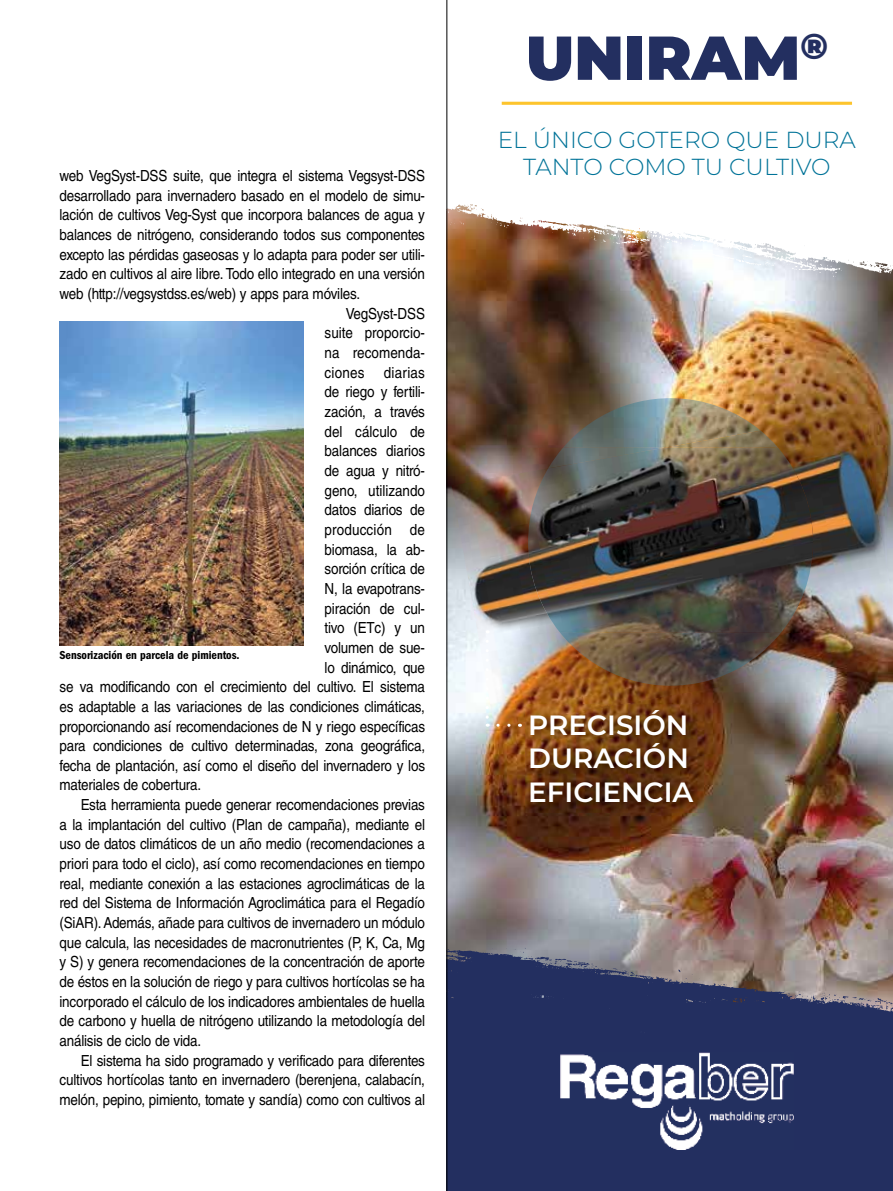
<style>
.page{position:relative;width:893px;height:1191px;background:#fff}
.page>*{position:absolute;margin:0;border:0;box-sizing:border-box;transform-origin:0 0}
.t1{font:900 61.8px "Montserrat";color:#232f60}
.t2{font:600 27.75px/33.3px "Montserrat";color:#fff}
.t3{font:300 23.1px/27.8px "Montserrat";color:#007398;text-align:center}
.t4{font:15.3px "Helvetica LT Std";letter-spacing:-.015em;color:#000;scale:.88 1}
.t5{font:15.3px "Helvetica LT Std";letter-spacing:.005em;color:#000;scale:.88 1}
.t6{font:15.3px "Helvetica LT Std";letter-spacing:.015em;color:#000;scale:.88 1}
.t7{font:12px "ITC Franklin Gothic Std Dm Cd";letter-spacing:-.005em;color:#000}
</style>
<div class="page">
<img style="left:60px;top:321px;width:243px;height:324px">
<img style="left:447px;top:289px;width:446px;height:643px">
<svg style="left:447px;top:0;width:446px;height:289px"></svg>
<svg style="left:447px;top:932px;width:446px;height:259px;fill:#232f60"></svg>
<hr style="left:502px;top:102px;width:350px;height:3px;background:#fdc42d">
<img style="left:561px;top:1053px;width:232px;height:96px">
<img style="left:563px;top:398px;width:198px;height:15px">
<img style="left:452px;top:413px;width:441px;height:314px">
<img style="left:560px;top:430px;width:221px;height:255px">
<img style="left:528px;top:447px;width:285px;height:186px">
<img style="left:525px;top:704px;width:179px;height:109px">
<img style="left:525px;top:704px;width:95px;height:17px">
<svg style="left:486px;top:641px;width:3px;height:85px"></svg>
<svg style="left:498px;top:723px;width:22px;height:4px"></svg>
<hr style="left:446px;top:0;width:1px;height:1191px;background:#000">
<p class="t4" style="left:60px;top:167px;width:417px">web VegSyst-DSS suite, que integra el sistema Vegsyst-DSS</p>
<p class="t4" style="left:60px;top:186px;width:417px">desarrollado para invernadero basado en el modelo de simu-</p>
<p class="t4" style="left:60px;top:206px;width:417px">lación de cultivos Veg-Syst que incorpora balances de agua y</p>
<p class="t4" style="left:60px;top:226px;width:417px">balances de nitrógeno, considerando todos sus componentes</p>
<p class="t4" style="left:60px;top:245px;width:417px">excepto las pérdidas gaseosas y lo adapta para poder ser utili-</p>
<p class="t4" style="left:60px;top:265px;width:417px">zado en cultivos al aire libre. Todo ello integrado en una versión</p>
<p class="t4" style="left:60px;top:285px;width:343px">web (http://vegsystdss.es/web) y apps para móviles.</p>
<p class="t4" style="left:346px;top:304px;width:91px">VegSyst-DSS</p>
<p class="t4" style="left:325px;top:324px;width:116px">suite proporcio-</p>
<p class="t5" style="left:325px;top:344px;width:116px">na recomenda-</p>
<p class="t4" style="left:325px;top:363px;width:47px">ciones</p>
<p class="t6" style="left:384px;top:363px;width:48px">diarias</p>
<p class="t4" style="left:325px;top:383px;width:116px">de riego y fertili-</p>
<p class="t4" style="left:325px;top:403px;width:116px">zación, a través</p>
<p class="t5" style="left:325px;top:422px;width:116px">del cálculo de</p>
<p class="t4" style="left:325px;top:442px;width:116px">balances diarios</p>
<p class="t4" style="left:325px;top:462px;width:116px">de agua y nitró-</p>
<p class="t4" style="left:325px;top:481px;width:116px">geno, utilizando</p>
<p class="t4" style="left:325px;top:501px;width:116px">datos diarios de</p>
<p class="t6" style="left:325px;top:521px;width:116px">producción de</p>
<p class="t4" style="left:325px;top:540px;width:116px">biomasa, la ab-</p>
<p class="t4" style="left:325px;top:560px;width:116px">sorción crítica de</p>
<p class="t4" style="left:325px;top:579px;width:116px">N, la evapotrans-</p>
<p class="t4" style="left:325px;top:599px;width:116px">piración de cul-</p>
<p class="t4" style="left:325px;top:619px;width:116px">tivo (ETc) y un</p>
<p class="t4" style="left:325px;top:638px;width:116px">volumen de sue-</p>
<p class="t4" style="left:325px;top:658px;width:116px">lo dinámico, que</p>
<p class="t4" style="left:60px;top:678px;width:417px">se va modificando con el crecimiento del cultivo. El sistema</p>
<p class="t4" style="left:60px;top:697px;width:417px">es adaptable a las variaciones de las condiciones climáticas,</p>
<p class="t4" style="left:60px;top:717px;width:417px">proporcionando así recomendaciones de N y riego específicas</p>
<p class="t4" style="left:60px;top:737px;width:417px">para condiciones de cultivo determinadas, zona geográfica,</p>
<p class="t4" style="left:60px;top:756px;width:417px">fecha de plantación, así como el diseño del invernadero y los</p>
<p class="t4" style="left:60px;top:776px;width:162px">materiales de cobertura.</p>
<p class="t4" style="left:81px;top:796px;width:393px">Esta herramienta puede generar recomendaciones previas</p>
<p class="t4" style="left:60px;top:815px;width:417px">a la implantación del cultivo (Plan de campaña), mediante el</p>
<p class="t4" style="left:60px;top:835px;width:417px">uso de datos climáticos de un año medio (recomendaciones a</p>
<p class="t4" style="left:60px;top:855px;width:417px">priori para todo el ciclo), así como recomendaciones en tiempo</p>
<p class="t4" style="left:60px;top:874px;width:417px">real, mediante conexión a las estaciones agroclimáticas de la</p>
<p class="t4" style="left:60px;top:894px;width:417px">red del Sistema de Información Agroclimática para el Regadío</p>
<p class="t4" style="left:60px;top:913px;width:417px">(SiAR). Además, añade para cultivos de invernadero un módulo</p>
<p class="t4" style="left:60px;top:933px;width:417px">que calcula, las necesidades de macronutrientes (P, K, Ca, Mg</p>
<p class="t4" style="left:60px;top:953px;width:417px">y S) y genera recomendaciones de la concentración de aporte</p>
<p class="t4" style="left:60px;top:972px;width:417px">de éstos en la solución de riego y para cultivos hortícolas se ha</p>
<p class="t4" style="left:60px;top:992px;width:417px">incorporado el cálculo de los indicadores ambientales de huella</p>
<p class="t4" style="left:60px;top:1012px;width:417px">de carbono y huella de nitrógeno utilizando la metodología del</p>
<p class="t4" style="left:60px;top:1031px;width:162px">análisis de ciclo de vida.</p>
<p class="t4" style="left:81px;top:1051px;width:393px">El sistema ha sido programado y verificado para diferentes</p>
<p class="t4" style="left:60px;top:1071px;width:417px">cultivos hortícolas tanto en invernadero (berenjena, calabacín,</p>
<p class="t4" style="left:60px;top:1090px;width:417px">melón, pepino, pimiento, tomate y sandía) como con cultivos al</p>
<p class="t7" style="left:60px;top:648px;width:182px">Sensorización en parcela de pimientos.</p>
<h1 class="t1" style="left:526px;top:17px;width:304px">UNIRAM<sup>®</sup></h1>
<h3 class="t3" style="left:498px;top:125px;width:360px">EL ÚNICO GOTERO QUE DURA<br>TANTO COMO TU CULTIVO</h3>
<h2 class="t2" style="left:528px;top:707px;width:167px">PRECISIÓN<br>DURACIÓN<br>EFICIENCIA</h2>
</div>
